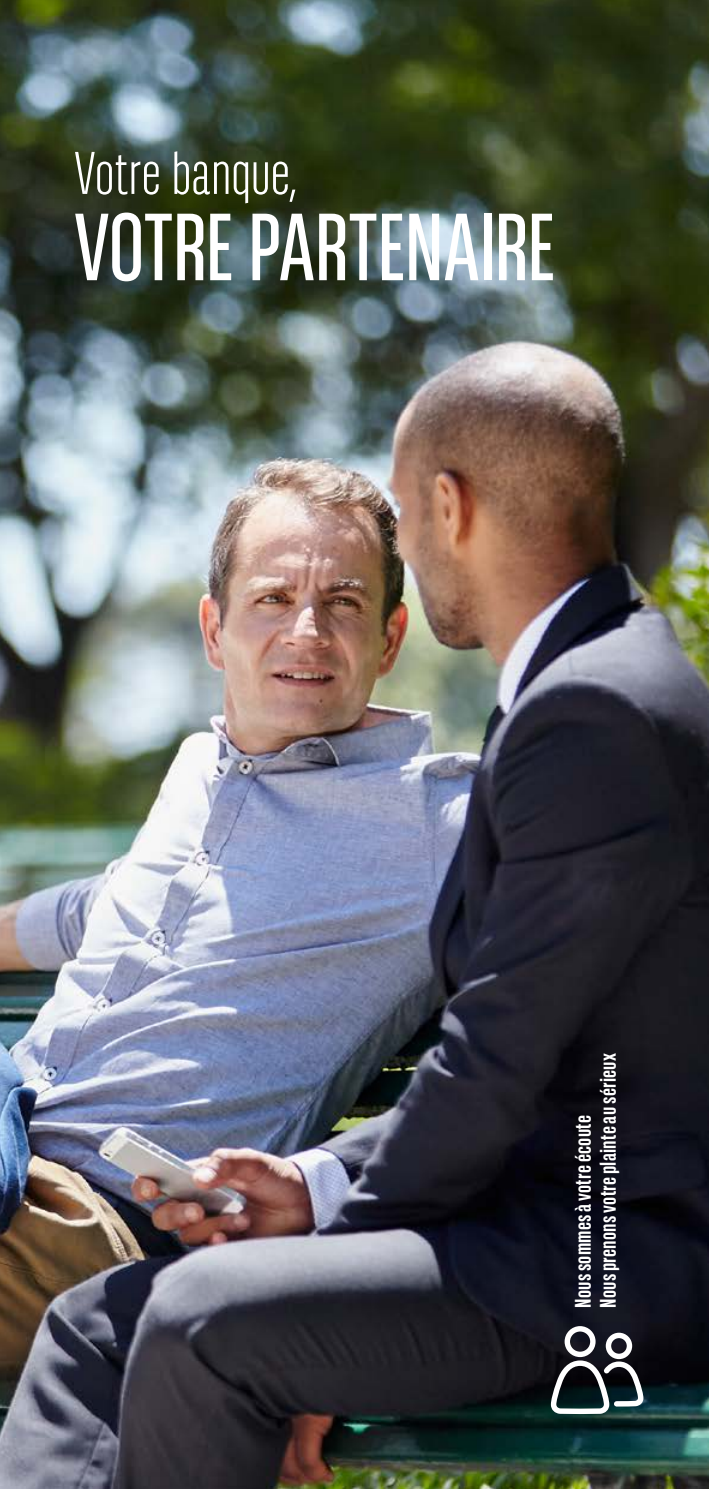
<style>
.page{position:relative;width:709px;height:1489px;background:#fff}
.page>*{position:absolute;margin:0;border:0;box-sizing:border-box;transform-origin:0 0}
.t1{font:95px "BNPP Sans Condensed";letter-spacing:-.005em;color:#fff}
.t2{font:300 60px "BNPP Sans Condensed";letter-spacing:.005em;color:#fff}
.t3{font:700 22.5px/25px "BNPP Sans Condensed";letter-spacing:.01em;color:#fff}
</style>
<div class="page">
<img style="left:0;top:0;width:709px;height:1488px">
<svg style="left:548px;top:1323px;width:98px;height:93px"></svg>
<h2 class="t2" style="left:74px;top:136px;width:224px">Votre banque,</h2>
<h1 class="t1" style="left:74px;top:188px;width:482px">VOTRE PARTENAIRE</h1>
<p class="t3" style="left:570px;top:1307px;width:256px;rotate:-90deg">Nous sommes à votre écoute<br>Nous prenons votre plainte au sérieux</p>
</div>
